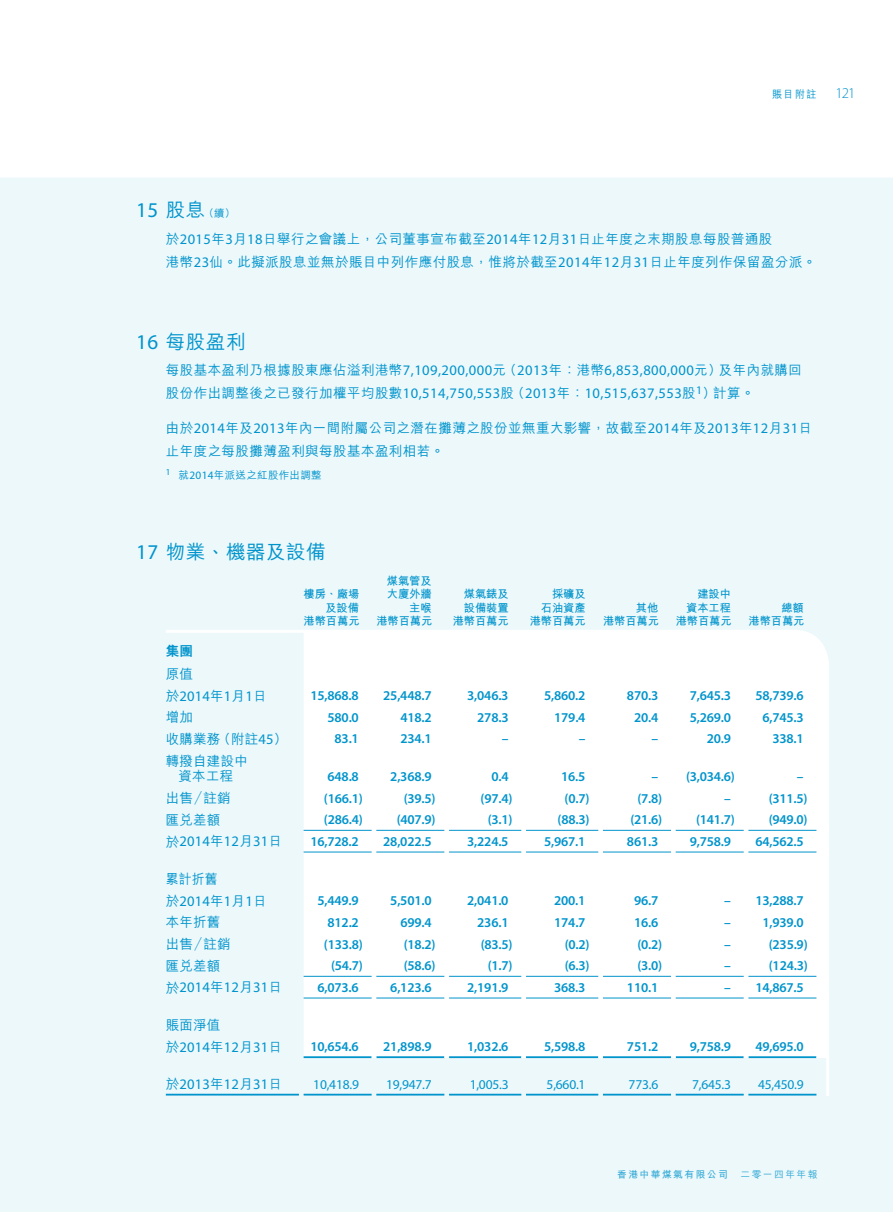
<style>
.page{position:relative;width:893px;height:1212px;background:#fff}
.page>*{position:absolute;margin:0;border:0;box-sizing:border-box;transform-origin:0 0}
.t1{font:500 19.5px "M Hei HK";letter-spacing:.03em;color:#0094cc}
.t2{font:300 15px "Myriad Pro";color:#0094cc}
.t3{font:14.55px "Myriad Pro";letter-spacing:.015em;color:#0094cc}
.t4{font:600 13.5px "Myriad Pro";letter-spacing:-.015em;color:#0094cc}
.t5{font:500 13.5px/22.5px "M Hei HK";letter-spacing:.035em;color:#0094cc}
.t6{font:13.5px "Myriad Pro";letter-spacing:-.015em;color:#0094cc}
.t7{font:500 13.5px/15.8px "M Hei HK";letter-spacing:.015em;color:#0094cc;text-align:center}
.t8{font:500 13.5px "M Hei HK";letter-spacing:.035em;color:#0094cc;scale:.95 1}
.t9{font:800 13.5px "M Hei HK";color:#0094cc}
.t10{font:700 11.25px/13.5px "M Hei HK";letter-spacing:-.005em;color:#0094cc;text-align:right}
.t11{font:500 10.5px "M Hei HK";letter-spacing:.03em;color:#0094cc}
.t12{font:500 10.5px "M Hei HK";letter-spacing:.03em;color:#0094cc;scale:.95 1}
.t13{font:700 9.75px "M Hei HK";letter-spacing:.15em;color:#33aad6}
.t14{font:500 9.75px "M Hei HK";letter-spacing:.15em;color:#33aad6}
.s1{font-family:"Myriad Pro";font-weight:400;font-size:21px}
.s2{font-size:19.5px}
.s3{font-family:"Myriad Pro";font-weight:400;font-size:14.55px}
.s4{font-family:"M Hei HK";font-weight:500;font-size:13.5px}
.s5{font-family:"Myriad Pro";font-weight:400;font-size:11.4px}
</style>
<div class="page">
<div style="left:0;top:178px;width:893px;height:1034px;background:#edf8fb"></div>
<svg style="left:163px;top:628px;width:668px;height:471px"></svg>
<p class="t12" style="left:772px;top:86px;width:48px">賬目附註</p>
<p class="t2" style="left:836px;top:84px;width:21px">121</p>
<p class="t11" style="left:136px;top:206px;width:101px"><span class="s1">15</span> <span class="s2">股息</span>（續）</p>
<p class="t5" style="left:166px;top:227px;width:652px">於<span class="s3">2015</span>年<span class="s3">3</span>月<span class="s3">18</span>日舉行之會議上，公司董事宣布截至<span class="s3">2014</span>年<span class="s3">12</span>月<span class="s3">31</span>日止年度之末期股息每股普通股<br>港幣<span class="s3">23</span>仙。此擬派股息並無於賬目中列作應付股息，惟將於截至<span class="s3">2014</span>年<span class="s3">12</span>月<span class="s3">31</span>日止年度列作保留盈分派。</p>
<h1 class="t1" style="left:136px;top:327px;width:111px"><span class="s1">16</span> 每股盈利</h1>
<p class="t5" style="left:166px;top:358px;width:638px">每股基本盈利乃根據股東應佔溢利港幣<span class="s3">7,109,200,000</span>元（<span class="s3">2013</span>年：港幣<span class="s3">6,853,800,000</span>元）及年內就購回</p>
<p class="t3" style="left:166px;top:384px;width:590px"><span class="s4">股份作出調整後之已發行加權平均股數</span>10,514,750,553<span class="s4">股（</span>2013<span class="s4">年：</span>10,515,637,553<span class="s4">股</span><sup>1</sup><span class="s4">）計算。</span></p>
<p class="t5" style="left:166px;top:416px;width:648px">由於<span class="s3">2014</span>年及<span class="s3">2013</span>年內一間附屬公司之潛在攤薄之股份並無重大影響，故截至<span class="s3">2014</span>年及<span class="s3">2013</span>年<span class="s3">12</span>月<span class="s3">31</span>日止年度之每股攤薄盈利與每股基本盈利相若。</p>
<p class="t11" style="left:166px;top:468px;width:157px"><sup>1</sup> 就<span class="s5">2014</span>年派送之紅股作出調整</p>
<h1 class="t1" style="left:136px;top:538px;width:191px"><span class="s1">17</span> 物業、機器及設備</h1>
<p class="t10" style="left:304px;top:586px;width:57px">樓房、廠場及設備<br>港幣百萬元</p>
<p class="t10" style="left:376px;top:573px;width:57px">煤氣管及大廈外牆主喉<br>港幣百萬元</p>
<p class="t10" style="left:453px;top:586px;width:57px">煤氣錶及設備裝置港幣百萬元</p>
<p class="t10" style="left:530px;top:586px;width:57px">採礦及<br>石油資產港幣百萬元</p>
<p class="t10" style="left:603px;top:600px;width:57px">其他<br>港幣百萬元</p>
<p class="t10" style="left:676px;top:586px;width:57px">建設中<br>資本工程港幣百萬元</p>
<p class="t10" style="left:748px;top:600px;width:57px">總額<br>港幣百萬元</p>
<p class="t9" style="left:166px;top:644px;width:29px">集團</p>
<p class="t5" style="left:166px;top:661px;width:29px">原值</p>
<p class="t3" style="left:166px;top:687px;width:102px"><span class="s4">於</span>2014<span class="s4">年</span>1<span class="s4">月</span>1<span class="s4">日</span></p>
<p class="t4" style="left:311px;top:687px;width:50px">15,868.8</p>
<p class="t4" style="left:383px;top:687px;width:50px">25,448.7</p>
<p class="t4" style="left:467px;top:687px;width:43px">3,046.3</p>
<p class="t4" style="left:544px;top:687px;width:43px">5,860.2</p>
<p class="t4" style="left:627px;top:687px;width:33px">870.3</p>
<p class="t4" style="left:690px;top:687px;width:43px">7,645.3</p>
<p class="t4" style="left:755px;top:687px;width:50px">58,739.6</p>
<p class="t5" style="left:166px;top:705px;width:29px">增加</p>
<p class="t4" style="left:328px;top:708px;width:33px">580.0</p>
<p class="t4" style="left:400px;top:708px;width:33px">418.2</p>
<p class="t4" style="left:477px;top:708px;width:33px">278.3</p>
<p class="t4" style="left:554px;top:708px;width:33px">179.4</p>
<p class="t4" style="left:634px;top:708px;width:26px">20.4</p>
<p class="t4" style="left:690px;top:708px;width:43px">5,269.0</p>
<p class="t4" style="left:762px;top:708px;width:43px">6,745.3</p>
<p class="t5" style="left:166px;top:726px;width:123px">收購業務（附註<span class="s3">45</span>）</p>
<p class="t4" style="left:335px;top:730px;width:26px">83.1</p>
<p class="t4" style="left:400px;top:730px;width:33px">234.1</p>
<p class="t4" style="left:502px;top:730px;width:8px">–</p>
<p class="t4" style="left:579px;top:730px;width:8px">–</p>
<p class="t4" style="left:651px;top:730px;width:8px">–</p>
<p class="t4" style="left:707px;top:730px;width:26px">20.9</p>
<p class="t4" style="left:772px;top:730px;width:33px">338.1</p>
<p class="t7" style="left:166px;top:752px;width:84px">轉撥自建設中資本工程</p>
<p class="t4" style="left:328px;top:768px;width:33px">648.8</p>
<p class="t4" style="left:390px;top:768px;width:43px">2,368.9</p>
<p class="t4" style="left:491px;top:768px;width:19px">0.4</p>
<p class="t4" style="left:561px;top:768px;width:26px">16.5</p>
<p class="t4" style="left:651px;top:768px;width:85px">– (3,034.6)</p>
<p class="t4" style="left:797px;top:768px;width:8px">–</p>
<p class="t5" style="left:166px;top:786px;width:66px">出售／註銷</p>
<p class="t4" style="left:324px;top:789px;width:40px">(166.1)</p>
<p class="t4" style="left:404px;top:789px;width:33px">(39.5)</p>
<p class="t4" style="left:481px;top:789px;width:33px">(97.4)</p>
<p class="t4" style="left:565px;top:789px;width:26px">(0.7)</p>
<p class="t4" style="left:637px;top:789px;width:26px">(7.8)</p>
<p class="t4" style="left:724px;top:789px;width:8px">–</p>
<p class="t4" style="left:769px;top:789px;width:40px">(311.5)</p>
<p class="t5" style="left:166px;top:807px;width:56px">匯兌差額</p>
<p class="t4" style="left:324px;top:811px;width:40px">(286.4)</p>
<p class="t4" style="left:397px;top:811px;width:40px">(407.9)</p>
<p class="t4" style="left:488px;top:811px;width:26px">(3.1)</p>
<p class="t4" style="left:558px;top:811px;width:33px">(88.3)</p>
<p class="t4" style="left:630px;top:811px;width:33px">(21.6)</p>
<p class="t4" style="left:696px;top:811px;width:40px">(141.7)</p>
<p class="t4" style="left:769px;top:811px;width:40px">(949.0)</p>
<p class="t3" style="left:166px;top:833px;width:118px"><span class="s4">於</span>2014<span class="s4">年</span>12<span class="s4">月</span>31<span class="s4">日</span></p>
<p class="t4" style="left:311px;top:833px;width:50px">16,728.2</p>
<p class="t4" style="left:383px;top:833px;width:50px">28,022.5</p>
<p class="t4" style="left:467px;top:833px;width:43px">3,224.5</p>
<p class="t4" style="left:544px;top:833px;width:43px">5,967.1</p>
<p class="t4" style="left:627px;top:833px;width:33px">861.3</p>
<p class="t4" style="left:690px;top:833px;width:43px">9,758.9</p>
<p class="t4" style="left:755px;top:833px;width:50px">64,562.5</p>
<p class="t8" style="left:166px;top:869px;width:56px">累計折舊</p>
<p class="t3" style="left:166px;top:892px;width:102px"><span class="s4">於</span>2014<span class="s4">年</span>1<span class="s4">月</span>1<span class="s4">日</span></p>
<p class="t4" style="left:318px;top:892px;width:43px">5,449.9</p>
<p class="t4" style="left:390px;top:892px;width:43px">5,501.0</p>
<p class="t4" style="left:467px;top:892px;width:43px">2,041.0</p>
<p class="t4" style="left:554px;top:892px;width:33px">200.1</p>
<p class="t4" style="left:634px;top:892px;width:26px">96.7</p>
<p class="t4" style="left:724px;top:892px;width:81px">– 13,288.7</p>
<p class="t5" style="left:166px;top:910px;width:56px">本年折舊</p>
<p class="t4" style="left:328px;top:914px;width:33px">812.2</p>
<p class="t4" style="left:400px;top:914px;width:33px">699.4</p>
<p class="t4" style="left:477px;top:914px;width:33px">236.1</p>
<p class="t4" style="left:554px;top:914px;width:33px">174.7</p>
<p class="t4" style="left:634px;top:914px;width:26px">16.6</p>
<p class="t4" style="left:724px;top:914px;width:81px">– 1,939.0</p>
<p class="t5" style="left:166px;top:932px;width:66px">出售／註銷</p>
<p class="t4" style="left:324px;top:935px;width:40px">(133.8)</p>
<p class="t4" style="left:404px;top:935px;width:33px">(18.2)</p>
<p class="t4" style="left:481px;top:935px;width:33px">(83.5)</p>
<p class="t4" style="left:565px;top:935px;width:26px">(0.2)</p>
<p class="t4" style="left:637px;top:935px;width:26px">(0.2)</p>
<p class="t4" style="left:724px;top:935px;width:8px">–</p>
<p class="t4" style="left:769px;top:935px;width:40px">(235.9)</p>
<p class="t5" style="left:166px;top:953px;width:56px">匯兌差額</p>
<p class="t4" style="left:331px;top:957px;width:33px">(54.7)</p>
<p class="t4" style="left:404px;top:957px;width:33px">(58.6)</p>
<p class="t4" style="left:488px;top:957px;width:26px">(1.7)</p>
<p class="t4" style="left:565px;top:957px;width:26px">(6.3)</p>
<p class="t4" style="left:637px;top:957px;width:26px">(3.0)</p>
<p class="t4" style="left:724px;top:957px;width:8px">–</p>
<p class="t4" style="left:769px;top:957px;width:40px">(124.3)</p>
<p class="t3" style="left:166px;top:978px;width:118px"><span class="s4">於</span>2014<span class="s4">年</span>12<span class="s4">月</span>31<span class="s4">日</span></p>
<p class="t4" style="left:318px;top:979px;width:43px">6,073.6</p>
<p class="t4" style="left:390px;top:979px;width:43px">6,123.6</p>
<p class="t4" style="left:467px;top:979px;width:43px">2,191.9</p>
<p class="t4" style="left:554px;top:979px;width:33px">368.3</p>
<p class="t4" style="left:627px;top:979px;width:33px">110.1</p>
<p class="t4" style="left:724px;top:979px;width:81px">– 14,867.5</p>
<p class="t5" style="left:166px;top:1012px;width:56px">賬面淨值</p>
<p class="t3" style="left:166px;top:1038px;width:118px"><span class="s4">於</span>2014<span class="s4">年</span>12<span class="s4">月</span>31<span class="s4">日</span></p>
<p class="t4" style="left:311px;top:1038px;width:50px">10,654.6</p>
<p class="t4" style="left:383px;top:1038px;width:50px">21,898.9</p>
<p class="t4" style="left:467px;top:1038px;width:43px">1,032.6</p>
<p class="t4" style="left:544px;top:1038px;width:43px">5,598.8</p>
<p class="t4" style="left:627px;top:1038px;width:33px">751.2</p>
<p class="t4" style="left:690px;top:1038px;width:43px">9,758.9</p>
<p class="t4" style="left:755px;top:1038px;width:50px">49,695.0</p>
<p class="t3" style="left:166px;top:1075px;width:118px"><span class="s4">於</span>2013<span class="s4">年</span>12<span class="s4">月</span>31<span class="s4">日</span></p>
<p class="t6" style="left:313px;top:1076px;width:47px">10,418.9</p>
<p class="t6" style="left:386px;top:1076px;width:47px">19,947.7</p>
<p class="t6" style="left:470px;top:1076px;width:40px">1,005.3</p>
<p class="t6" style="left:547px;top:1076px;width:40px">5,660.1</p>
<p class="t6" style="left:629px;top:1076px;width:31px">773.6</p>
<p class="t6" style="left:692px;top:1076px;width:40px">7,645.3</p>
<p class="t6" style="left:758px;top:1076px;width:47px">45,450.9</p>
<p class="t13" style="left:617px;top:1167px;width:112px">香港中華煤氣有限公司</p>
<p class="t14" style="left:740px;top:1167px;width:79px">二零一四年年報</p>
</div>
